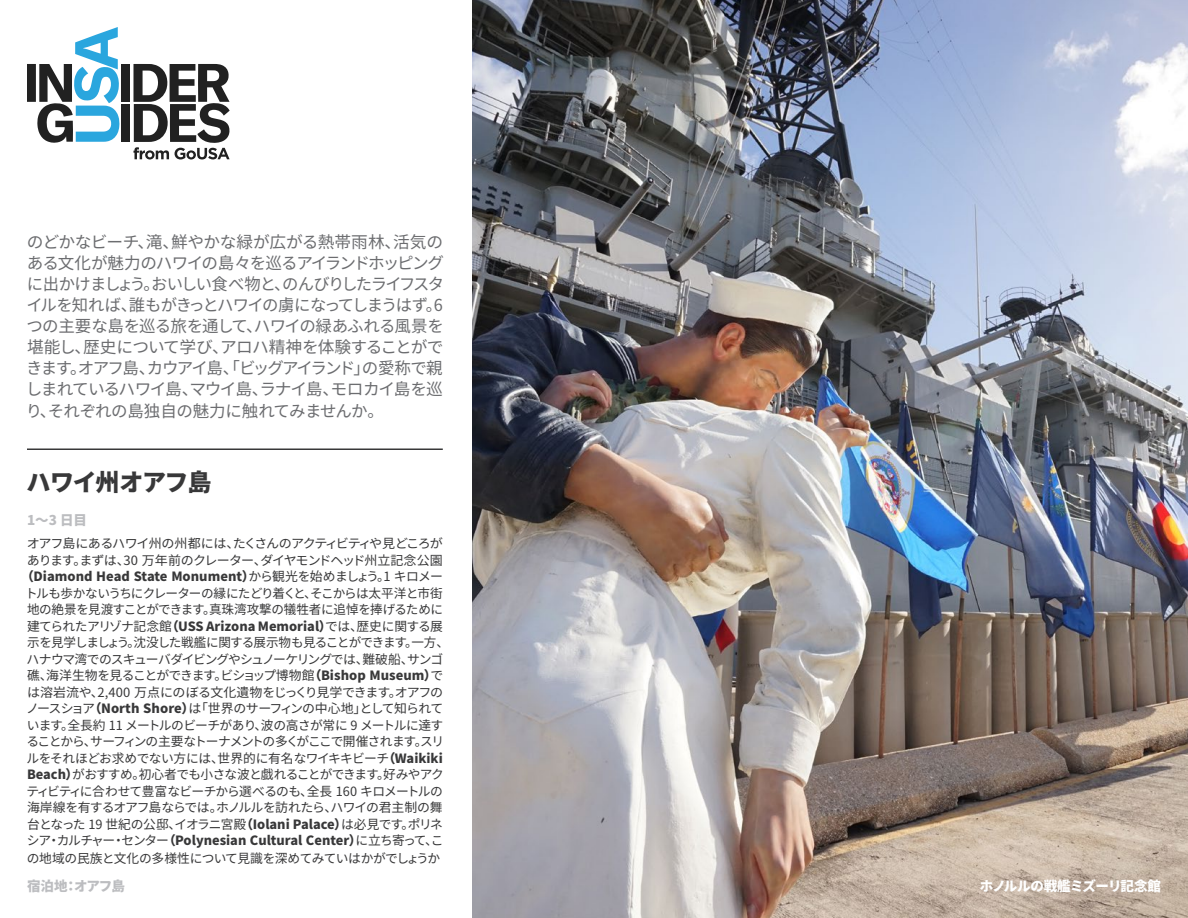
<style>
.page{position:relative;width:1188px;height:918px;background:#fff}
.page>*{position:absolute;margin:0;border:0;box-sizing:border-box;transform-origin:0 0}
.Section_Title{font:900 24px "Noto Sans CJ Kjp";letter-spacing:-.055em;color:#383839}
.Summary_Text{font:16.5px/21px "Noto Sans CJ Kjp";letter-spacing:-.075em;color:#6c6d70;text-align:justify}
.Summary_Text-2{font:16.5px "Noto Sans CJ Kjp";letter-spacing:-.025em;color:#6c6d70}
.Photo_Caption{font:900 13.5px "Noto Sans CJ Kjp";letter-spacing:-.03em;color:#fff}
.Accommodation{font:900 13.5px "Noto Sans CJ Kjp";letter-spacing:-.03em;color:#bcbdc0}
.t1{font:12.75px/16.5px "Noto Sans CJ Kjp";letter-spacing:-.055em;color:#383839;text-align:center}
.t2{font:12.75px "Noto Sans CJ Kjp";letter-spacing:-.03em;color:#383839}
.s1{font-weight:900}
</style>
<div class="page">
<img style="left:472px;top:0;width:716px;height:918px">
<hr style="left:27px;top:448px;width:416px;height:2px;background:#383839">
<svg style="left:27px;top:27px;width:93px;height:116px"></svg>
<div style="left:121px;top:64px;width:9px;height:38px;background:#212121"></div>
<div style="left:121px;top:104px;width:9px;height:38px;background:#212121"></div>
<svg style="left:133px;top:64px;width:97px;height:95px"></svg>
<p class="Summary_Text" style="left:26px;top:231px;width:420px">のどかなビーチ、滝、鮮やかな緑が広がる熱帯雨林、活気のある文化が魅力のハワイの島々を巡るアイランドホッピングに出かけましょう。おいしい食べ物と、のんびりしたライフスタイルを知れば、誰もがきっとハワイの虜になってしまうはず。6つの主要な島を巡る旅を通して、ハワイの緑あふれる風景を堪能し、歴史について学び、アロハ精神を体験することができます。オアフ島、カウアイ島、「ビッグアイランド」の愛称で親しまれているハワイ島、マウイ島、ラナイ島、モロカイ島を巡</p>
<p class="Summary_Text-2" style="left:26px;top:402px;width:359px">り、それぞれの島独自の魅力に触れてみませんか。</p>
<p class="Section_Title" style="left:26px;top:468px;width:187px">ハワイ州オアフ島</p>
<p class="Accommodation" style="left:27px;top:512px;width:62px">1～3 日目</p>
<p class="t1" style="left:21px;top:536px;width:429px">オアフ島にあるハワイ州の州都には、たくさんのアクティビティや見どころがあります。まずは、30 万年前のクレーター、ダイヤモンドヘッド州立記念公園<span class="s1">（Diamond Head State Monument）</span>から観光を始めましょう。1 キロメートルも歩かないうちにクレーターの縁にたどり着くと、そこからは太平洋と市街地の絶景を見渡すことができます。真珠湾攻撃の犠牲者に追悼を捧げるために建てられたアリゾナ記念館<span class="s1">（USS Arizona Memorial）</span>では、歴史に関する展示を見学しましょう。沈没した戦艦に関する展示物も見ることができます。一方、ハナウマ湾でのスキューバダイビングやシュノーケリングでは、難破船、サンゴ礁、海洋生物を見ることができます。ビショップ博物館<span class="s1">（Bishop Museum）</span>では溶岩流や、2,400 万点にのぼる文化遺物をじっくり見学できます。オアフのノースショア<span class="s1">（North Shore）</span>は「世界のサーフィンの中心地」として知られています。全長約 11 メートルのビーチがあり、波の高さが常に 9 メートルに達することから、サーフィンの主要なトーナメントの多くがここで開催されます。スリルをそれほどお求めでない方には、世界的に有名なワイキキビーチ<span class="s1">（Waikiki Beach）</span>がおすすめ。初心者でも小さな波と戯れることができます。好みやアクティビティに合わせて豊富なビーチから選べるのも、全長 160 キロメートルの海岸線を有するオアフ島ならでは。ホノルルを訪れたら、ハワイの君主制の舞台となった 19 世紀の公邸、イオラニ宮殿<span class="s1">（Iolani Palace）</span>は必見です。ポリネシア・カルチャー・センター<span class="s1">（Polynesian Cultural Center）</span>に立ち寄って、こ</p>
<p class="t2" style="left:27px;top:851px;width:415px">の地域の民族と文化の多様性について見識を深めてみていはかがでしょうか</p>
<p class="Accommodation" style="left:27px;top:878px;width:99px">宿泊地：オアフ島</p>
<p class="Photo_Caption" style="left:980px;top:878px;width:183px">ホノルルの戦艦ミズーリ記念館</p>
</div>
